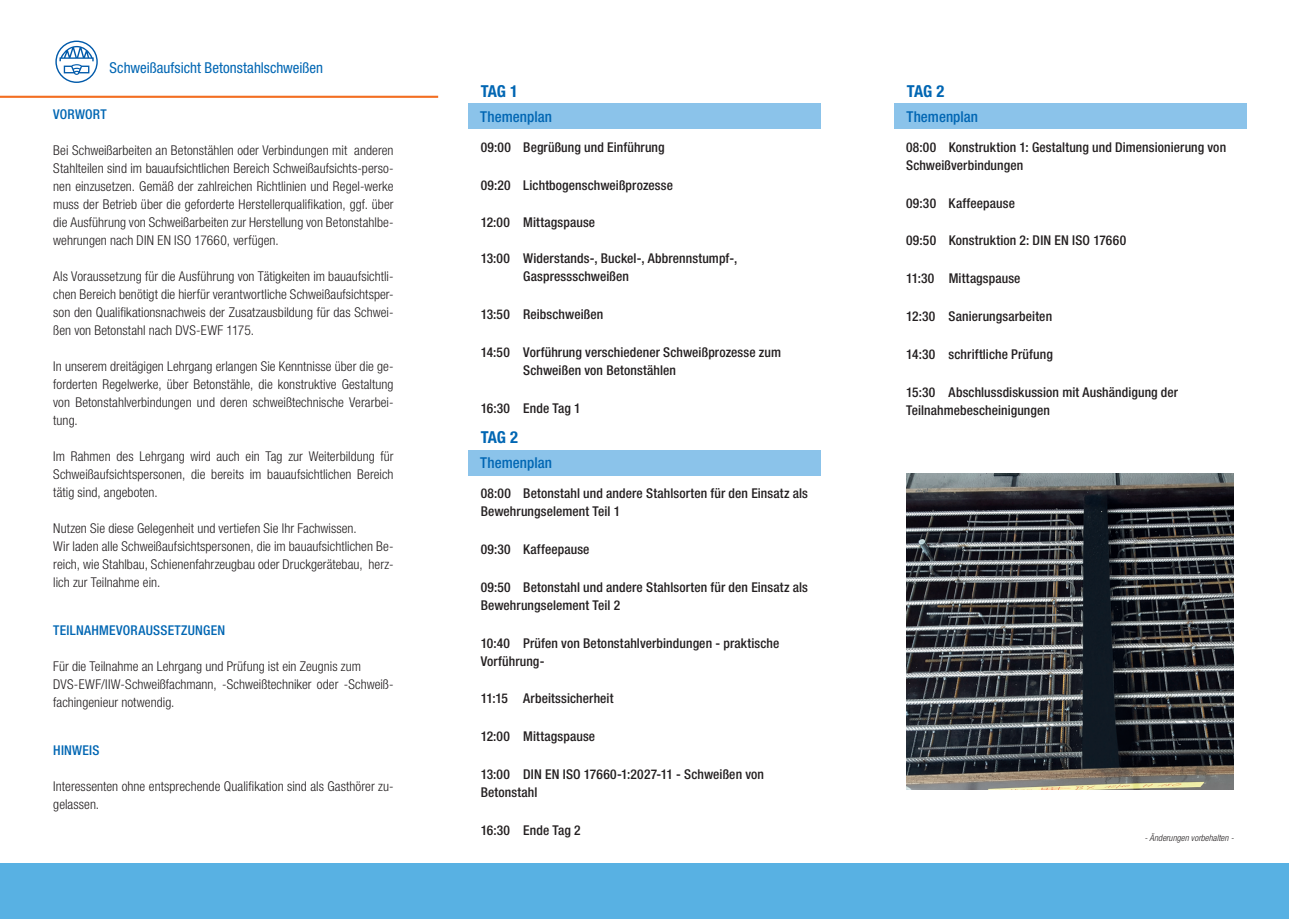
<style>
.page{position:relative;width:1289px;height:919px;background:#fff}
.page>*{position:absolute;margin:0;border:0;box-sizing:border-box;transform-origin:0 0}
.Überschrift_innen_1_5{font:700 condensed 16.5px "Helvetica Neue LT Std";letter-spacing:-.025em;color:#0166b3}
.t1{font:condensed 15px "Helvetica Neue LT Std";color:#0166b3}
.Programm{font:500 condensed 15px "Helvetica Neue LT Std";letter-spacing:.005em;color:#0166b3}
.Fließtext_Block{font:300 condensed 13.5px/18px "Helvetica Neue LT Std";letter-spacing:.005em;color:#231f20;text-align:justify}
.Programm-2{font:500 condensed 13.5px/18px "Helvetica Neue LT Std";letter-spacing:.01em;color:#231f20}
.Überschrift_innen_2{font:500 condensed 13.5px "Helvetica Neue LT Std";letter-spacing:.015em;color:#0166b3}
.Änderung_vorbehalten{font:italic 300 condensed 9px "Helvetica Neue LT Std";letter-spacing:.01em;color:#231f20}
</style>
<div class="page">
<hr style="left:0;top:96px;width:438px;height:2px;background:#f36e21">
<div style="left:0;top:863px;width:1288px;height:55px;background:#58b1e3"></div>
<svg style="left:55px;top:41px;width:43px;height:42px"></svg>
<img style="left:906px;top:473px;width:327px;height:316px">
<div style="left:468px;top:450px;width:353px;height:25px;background:#8bc3ea"></div>
<div style="left:468px;top:103px;width:353px;height:26px;background:#8bc3ea"></div>
<div style="left:894px;top:103px;width:353px;height:26px;background:#8bc3ea"></div>
<p class="t1" style="left:110px;top:59px;width:215px">Schweißaufsicht Betonstahlschweißen</p>
<p class="Überschrift_innen_2" style="left:53px;top:106px;width:55px">VORWORT</p>
<p class="Fließtext_Block" style="left:53px;top:141px;width:342px">Bei Schweißarbeiten an Betonstählen oder Verbindungen mit anderen Stahlteilen sind im bauaufsichtlichen Bereich Schweißaufsichts-perso&shy;nen einzusetzen. Gemäß der zahlreichen Richtlinien und Regel-werke muss der Betrieb über die geforderte Herstellerqualifikation, ggf. über die Ausführung von Schweißarbeiten zur Herstellung von Betonstahlbe&shy;wehrungen nach DIN EN ISO 17660, verfügen.</p>
<p class="Fließtext_Block" style="left:53px;top:267px;width:342px">Als Voraussetzung für die Ausführung von Tätigkeiten im bauaufsichtli&shy;chen Bereich benötigt die hierfür verantwortliche Schweißaufsichtsper&shy;son den Qualifikationsnachweis der Zusatzausbildung für das Schwei&shy;ßen von Betonstahl nach DVS-EWF 1175.</p>
<p class="Fließtext_Block" style="left:53px;top:357px;width:342px">In unserem dreitägigen Lehrgang erlangen Sie Kenntnisse über die ge&shy;forderten Regelwerke, über Betonstähle, die konstruktive Gestaltung von Betonstahlverbindungen und deren schweißtechnische Verarbei&shy;tung.</p>
<p class="Fließtext_Block" style="left:53px;top:447px;width:342px">Im Rahmen des Lehrgang wird auch ein Tag zur Weiterbildung für Schweißaufsichtspersonen, die bereits im bauaufsichtlichen Bereich tätig sind, angeboten.</p>
<p class="Fließtext_Block" style="left:53px;top:519px;width:305px">Nutzen Sie diese Gelegenheit und vertiefen Sie Ihr Fachwissen.</p>
<p class="Fließtext_Block" style="left:53px;top:537px;width:342px">Wir laden alle Schweißaufsichtspersonen, die im bauaufsichtlichen Be&shy;reich, wie Stahlbau, Schienenfahrzeugbau oder Druckgerätebau, herz&shy;lich zur Teilnahme ein.</p>
<p class="Überschrift_innen_2" style="left:53px;top:621px;width:173px">TEILNAHMEVORAUSSETZUNGEN</p>
<p class="Fließtext_Block" style="left:53px;top:656px;width:309px">Für die Teilnahme an Lehrgang und Prüfung ist ein Zeugnis zum</p>
<p class="Fließtext_Block" style="left:53px;top:674px;width:342px">DVS-EWF/IIW-Schweißfachmann, -Schweißtechniker oder -Schweiß&shy;fachingenieur notwendig.</p>
<p class="Überschrift_innen_2" style="left:53px;top:742px;width:48px">HINWEIS</p>
<p class="Fließtext_Block" style="left:53px;top:777px;width:342px">Interessenten ohne entsprechende Qualifikation sind als Gasthörer zu&shy;gelassen.</p>
<p class="Überschrift_innen_1_5" style="left:480px;top:81px;width:39px">TAG 1</p>
<p class="Programm" style="left:480px;top:107px;width:73px">Themenplan</p>
<p class="Programm-2" style="left:480px;top:138px;width:185px">09:00 Begrüßung und Einführung</p>
<p class="Programm-2" style="left:480px;top:175px;width:194px">09:20 Lichtbogenschweißprozesse</p>
<p class="Programm-2" style="left:480px;top:213px;width:116px">12:00 Mittagspause</p>
<p class="Programm-2" style="left:480px;top:249px;width:258px">13:00 Widerstands-, Buckel-, Abbrennstumpf-,</p>
<p class="Programm-2" style="left:523px;top:267px;width:107px">Gaspressschweißen</p>
<p class="Programm-2" style="left:480px;top:305px;width:124px">13:50 Reibschweißen</p>
<p class="Programm-2" style="left:480px;top:343px;width:302px">14:50 Vorführung verschiedener Schweißprozesse zum</p>
<p class="Programm-2" style="left:523px;top:361px;width:154px">Schweißen von Betonstählen</p>
<p class="Programm-2" style="left:480px;top:399px;width:101px">16:30 Ende Tag 1</p>
<p class="Überschrift_innen_1_5" style="left:480px;top:427px;width:39px">TAG 2</p>
<p class="Programm" style="left:480px;top:454px;width:73px">Themenplan</p>
<p class="Programm-2" style="left:480px;top:484px;width:329px">08:00 Betonstahl und andere Stahlsorten für den Einsatz als<br>Bewehrungselement Teil 1</p>
<p class="Programm-2" style="left:480px;top:540px;width:110px">09:30 Kaffeepause</p>
<p class="Programm-2" style="left:480px;top:577px;width:329px">09:50 Betonstahl und andere Stahlsorten für den Einsatz als<br>Bewehrungselement Teil 2</p>
<p class="Programm-2" style="left:480px;top:633px;width:300px">10:40 Prüfen von Betonstahlverbindungen - praktische<br>Vorführung-</p>
<p class="Programm-2" style="left:480px;top:689px;width:134px">11:15 Arbeitssicherheit</p>
<p class="Programm-2" style="left:480px;top:727px;width:116px">12:00 Mittagspause</p>
<p class="Programm-2" style="left:480px;top:765px;width:285px">13:00 DIN EN ISO 17660-1:2027-11 - Schweißen von<br>Betonstahl</p>
<p class="Programm-2" style="left:480px;top:820px;width:101px">16:30 Ende Tag 2</p>
<p class="Überschrift_innen_1_5" style="left:907px;top:81px;width:39px">TAG 2</p>
<p class="Programm" style="left:906px;top:107px;width:73px">Themenplan</p>
<p class="Programm-2" style="left:906px;top:138px;width:321px">08:00 Konstruktion 1: Gestaltung und Dimensionierung von<br>Schweißverbindungen</p>
<p class="Programm-2" style="left:906px;top:193px;width:110px">09:30 Kaffeepause</p>
<p class="Programm-2" style="left:906px;top:231px;width:221px">09:50 Konstruktion 2: DIN EN ISO 17660</p>
<p class="Programm-2" style="left:906px;top:269px;width:116px">11:30 Mittagspause</p>
<p class="Programm-2" style="left:906px;top:307px;width:147px">12:30 Sanierungsarbeiten</p>
<p class="Programm-2" style="left:906px;top:345px;width:148px">14:30 schriftliche Prüfung</p>
<p class="Programm-2" style="left:906px;top:382px;width:273px">15:30 Abschlussdiskussion mit Aushändigung der<br>Teilnahmebescheinigungen</p>
<p class="Änderung_vorbehalten" style="left:1144px;top:832px;width:91px">- Änderungen vorbehalten -</p>
</div>
